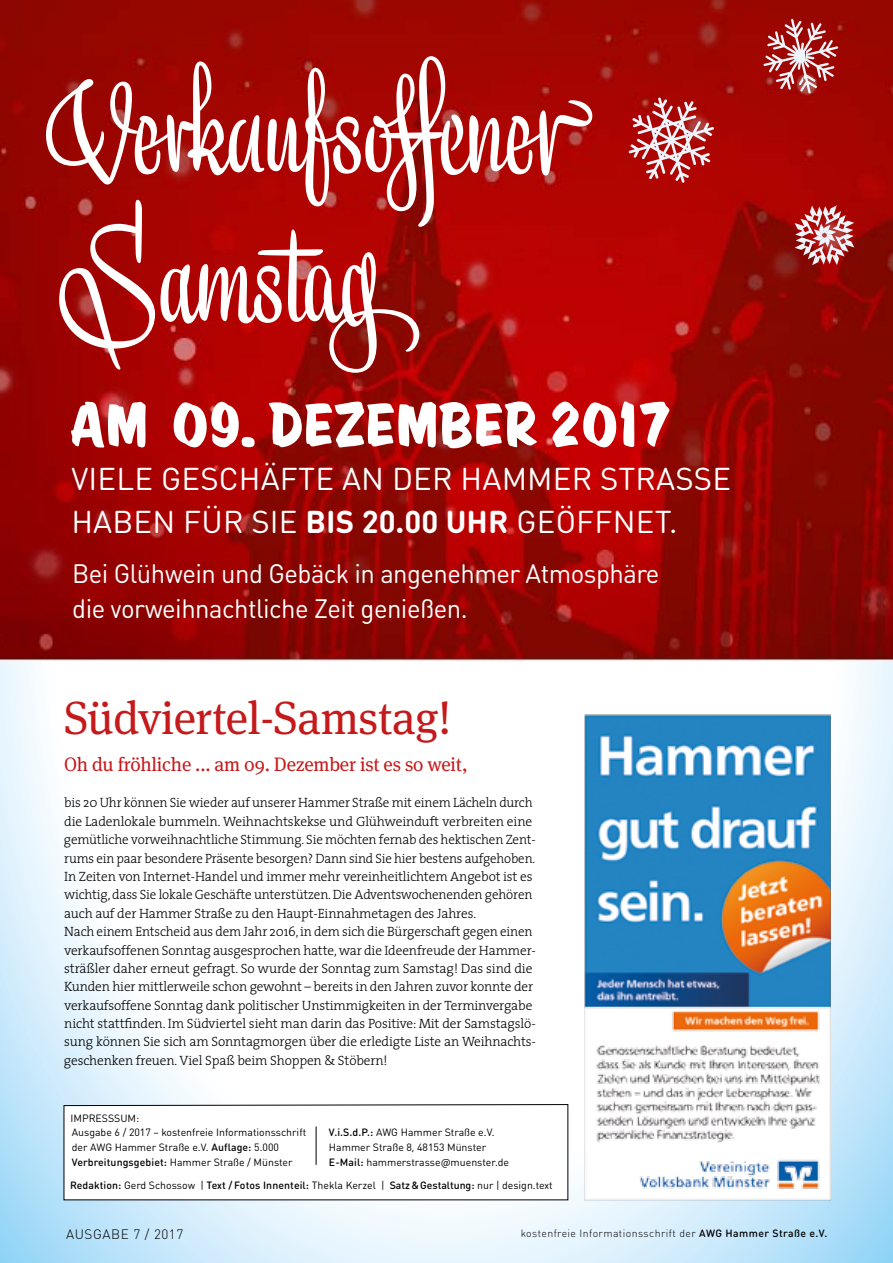
<style>
.page{position:relative;width:893px;height:1263px;background:#fff}
.page>*{position:absolute;margin:0;border:0;box-sizing:border-box;transform-origin:0 0}
.t1{font:131.85px/149.1px "Liza Display Pro";color:#fff}
.t2{font:67.8px "Sign Painter House Showcard";letter-spacing:.04em;color:#fff}
.t3{font:46.5px "Meta Serif OT";letter-spacing:-.01em;color:#c51a1b}
.t4{font:31.2px/43.3px "DIN Round Pro";letter-spacing:.005em;color:#fff}
.t5{font:26.4px/34.8px "DIN Round Pro";letter-spacing:-.02em;color:#fff}
.t6{font:19.5px "Meta Serif OT";letter-spacing:-.01em;color:#c51a1b}
.t7{font:300 13.5px/18.3px "The Serif";letter-spacing:-.01em;color:#000}
.t8{font:300 13.5px "DIN Round OT";letter-spacing:.045em;color:#000}
.t9{font:10.5px/15px "DIN Round Pro";color:#000}
.t10{font:500 10.5px "DIN Round OT";letter-spacing:.005em;color:#000}
.t11{font:300 10.5px "DIN Round OT";letter-spacing:.04em;color:#000}
.s1{font-weight:700}
.s2{font-family:"DIN Round OT";font-weight:500}
.s3{font-family:"DIN Round Pro";font-weight:400}
.s4{font-weight:500}
</style>
<div class="page">
<svg style="left:0;top:660px;width:893px;height:603px"></svg>
<svg style="left:64px;top:1104px;width:504px;height:96px"></svg>
<hr style="left:316px;top:1126px;width:1px;height:39px;background:#000">
<img style="left:0;top:0;width:893px;height:660px">
<svg style="left:763px;top:19px;width:75px;height:75px;background:#b44b49"></svg>
<svg style="left:629px;top:97px;width:85px;height:86px;background:#bf4d4d"></svg>
<svg style="left:795px;top:205px;width:59px;height:60px;background:#bf6868"></svg>
<img style="left:585px;top:714px;width:245px;height:486px">
<h1 class="t1" style="left:39px;top:50px;width:549px">Verkaufsoffener<br>Samstag</h1>
<h2 class="t2" style="left:71px;top:385px;width:601px">AM 09. DEZEMBER 2017</h2>
<h3 class="t4" style="left:71px;top:456px;width:434px">Viele Geschäfte an der Hammer</h3>
<h3 class="t4" style="left:71px;top:456px;width:656px;text-indent:529px">StraSSe haben für Sie <span class="s1">bis 20.00 Uhr</span> geöffnet.</h3>
<h3 class="t5" style="left:72px;top:555px;width:589px">Bei Glühwein und Gebäck in angenehmer Atmosphäre die vorweihnachtliche Zeit genießen.</h3>
<h3 class="t3" style="left:64px;top:688px;width:389px">Südviertel-Samstag!</h3>
<h3 class="t6" style="left:64px;top:752px;width:405px">Oh du fröhliche ... am 09. Dezember ist es so weit,</h3>
<p class="t7" style="left:64px;top:794px;width:473px">bis 20 Uhr können Sie wieder auf unserer Hammer Straße mit einem Lächeln durch die Ladenlokale bummeln. Weihnachtskekse und Glühweinduft verbreiten eine gemütliche vorweihnachtliche Stimmung. Sie möchten fernab des hektischen Zent&shy;rums ein paar besondere Präsente besorgen? Dann sind Sie hier bestens aufgehoben.<br>In Zeiten von Internet-Handel und immer mehr vereinheitlichtem Angebot ist es wichtig, dass Sie lokale Geschäfte unterstützen. Die Adventswochenenden gehören auch auf der Hammer Straße zu den Haupt-Einnahmetagen des Jahres.<br>Nach einem Entscheid aus dem Jahr 2016, in dem sich die Bürgerschaft gegen einen verkaufsoffenen Sonntag ausgesprochen hatte, war die Ideenfreude der Hammer&shy;sträßler daher erneut gefragt. So wurde der Sonntag zum Samstag! Das sind die Kunden hier mittlerweile schon gewohnt – bereits in den Jahren zuvor konnte der verkaufsoffene Sonntag dank politischer Unstimmigkeiten in der Terminvergabe nicht stattfinden. Im Südviertel sieht man darin das Positive: Mit der Samstagslö&shy;sung können Sie sich am Sonntagmorgen über die erledigte Liste an Weihnachts&shy;geschenken freuen. Viel Spaß beim Shoppen &amp; Stöbern!</p>
<p class="t9" style="left:71px;top:1110px;width:70px">IMPRESSSUM:</p>
<p class="t9" style="left:72px;top:1124px;width:236px">Ausgabe 6 / 2017 – kostenfreie Informationsschrift der AWG Hammer Straße e.V. <span class="s2">Auflage:</span> 5.000<br><span class="s2">Verbreitungsgebiet:</span> Hammer Straße / Münster</p>
<p class="t9" style="left:329px;top:1124px;width:182px"><span class="s2">V.i.S.d.P.:</span> AWG Hammer Straße e.V.<br>Hammer Straße 8, 48153 Münster<br><span class="s2">E-Mail:</span> hammerstrasse@muenster.de</p>
<p class="t10" style="left:70px;top:1178px;width:484px">Redaktion: <span class="s3">Gerd Schossow |</span> Text /Fotos Innenteil: <span class="s3">Thekla Kerzel |</span> Satz&amp;Gestaltung: <span class="s3">nur | design.text</span></p>
<p class="t8" style="left:66px;top:1226px;width:119px">Ausgabe 7 / 2017</p>
<p class="t11" style="left:521px;top:1227px;width:308px">kostenfreie Informationsschrift der <span class="s4">AWG Hammer Straße e.V.</span></p>
</div>
